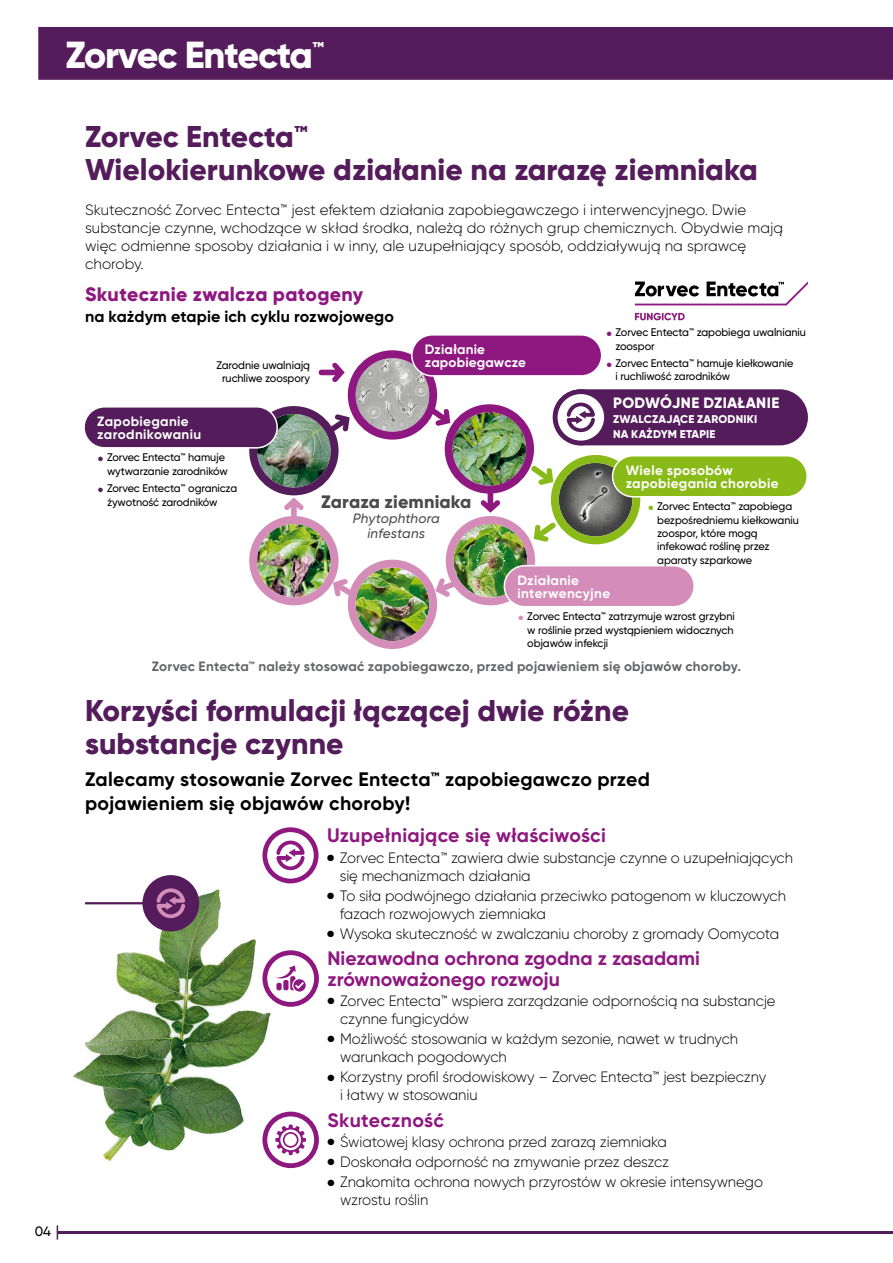
<style>
.page{position:relative;width:893px;height:1263px;background:#fff}
.page>*{position:absolute;margin:0;border:0;box-sizing:border-box;transform-origin:0 0}
.t1{font:800 37.65px "Gilroy";letter-spacing:-.03em;color:#fff}
.t2{font:800 30px/33px "Gilroy";color:#541c5a}
.t3{font:700 19.5px/20.2px "Gilroy";letter-spacing:.005em;color:#8e187f}
.t4{font:700 19.5px/23.4px "Gilroy";letter-spacing:.015em;color:#000}
.t5{font:800 19.5px "Gilroy";letter-spacing:.015em;color:#8e187f}
.t6{font:800 18px "Gilroy";letter-spacing:.005em;color:#4b4b4d}
.t7{font:700 16.05px "Gilroy";letter-spacing:.005em;color:#000}
.t8{font:300 15px/18px "Gilroy";letter-spacing:-.005em;color:#000}
.t9{font:800 15px "Gilroy";letter-spacing:.02em;color:#fff}
.t10{font:700 13.5px/13.5px "Gilroy";letter-spacing:.025em;color:#fff}
.t11{font:700 13.5px "Gilroy";letter-spacing:.015em;color:#646567}
.t12{font:italic 500 13.5px/15px "Gilroy";letter-spacing:.01em;color:#4b4b4d;text-align:center}
.t13{font:500 13.5px "Gilroy";color:#000}
.t14{font:800 11.25px/15px "Gilroy";letter-spacing:.015em;color:#fff}
.t15{font:500 11.1px/13.4px "Gilroy";letter-spacing:-.005em;color:#000}
.s1{color:#541c5a}
.s2{color:#8e187f}
.s3{color:#89ba17}
.s4{color:#d48db8}
</style>
<div class="page">
<img style="left:73px;top:889px;width:198px;height:272px">
<hr style="left:57px;top:1231px;width:836px;height:3px;background:#541c5a">
<div style="left:38px;top:27px;width:855px;height:53px;background:#541c5a"></div>
<svg style="left:262px;top:1111px;width:57px;height:57px"></svg>
<div style="left:267px;top:1116px;width:47px;height:47px;background:#fff;border-radius:50%"></div>
<svg style="left:275px;top:1124px;width:31px;height:31px"></svg>
<svg style="left:262px;top:827px;width:57px;height:56px"></svg>
<div style="left:267px;top:832px;width:47px;height:47px;background:#fff;border-radius:50%"></div>
<svg style="left:276px;top:840px;width:29px;height:30px"></svg>
<svg style="left:262px;top:950px;width:57px;height:57px"></svg>
<div style="left:267px;top:955px;width:47px;height:47px;background:#fff;border-radius:50%"></div>
<svg style="left:276px;top:965px;width:30px;height:26px"></svg>
<div style="left:142px;top:875px;width:57px;height:56px;background:#541c5a;border-radius:50%"></div>
<svg style="left:156px;top:888px;width:29px;height:30px"></svg>
<hr style="left:85px;top:902px;width:65px;height:2px;background:#541c5a">
<img style="left:257px;top:414px;width:74px;height:73px;border-radius:37px">
<div style="left:249px;top:406px;width:90px;height:89px;border:8px solid #541c5a;border-radius:50%"></div>
<img style="left:356px;top:358px;width:73px;height:74px;border-radius:37px">
<div style="left:348px;top:350px;width:89px;height:90px;border:8px solid #8e187f;border-radius:50%"></div>
<img style="left:453px;top:412px;width:73px;height:74px;border-radius:37px">
<div style="left:445px;top:404px;width:89px;height:90px;border:8px solid #8e187f;border-radius:50%"></div>
<img style="left:257px;top:524px;width:74px;height:73px;border-radius:37px">
<div style="left:249px;top:516px;width:90px;height:89px;border:8px solid #d48db8;border-radius:50%"></div>
<img style="left:356px;top:567px;width:73px;height:74px;border-radius:37px">
<div style="left:348px;top:560px;width:89px;height:89px;border:8px solid #d48db8;border-radius:50%"></div>
<img style="left:454px;top:524px;width:73px;height:73px;border-radius:37px">
<div style="left:446px;top:516px;width:89px;height:89px;border:8px solid #d48db8;border-radius:50%"></div>
<img style="left:559px;top:463px;width:73px;height:73px;border-radius:37px">
<div style="left:551px;top:455px;width:89px;height:89px;border:8px solid #89ba17;border-radius:50%"></div>
<div style="left:504px;top:566px;width:190px;height:41px;background:#d48db8;border-radius:21px"></div>
<div style="left:504px;top:565px;width:191px;height:42px;border:2px solid #fff;border-radius:21px"></div>
<div style="left:412px;top:335px;width:190px;height:41px;background:#8e187f;border-radius:21px"></div>
<div style="left:411px;top:334px;width:191px;height:43px;border:2px solid #fff;border-radius:21px"></div>
<div style="left:84px;top:407px;width:193px;height:41px;background:#541c5a;border-radius:21px"></div>
<div style="left:83px;top:406px;width:195px;height:43px;border:2px solid #fff;border-radius:21px"></div>
<svg style="left:319px;top:363px;width:26px;height:19px"></svg>
<svg style="left:327px;top:414px;width:23px;height:19px"></svg>
<svg style="left:428px;top:407px;width:22px;height:19px"></svg>
<svg style="left:531px;top:466px;width:22px;height:19px"></svg>
<svg style="left:481px;top:487px;width:19px;height:26px"></svg>
<svg style="left:435px;top:578px;width:25px;height:19px"></svg>
<svg style="left:333px;top:579px;width:23px;height:18px"></svg>
<svg style="left:284px;top:497px;width:19px;height:27px"></svg>
<svg style="left:534px;top:523px;width:22px;height:19px"></svg>
<div style="left:613px;top:456px;width:194px;height:41px;background:#89ba17;border-radius:21px"></div>
<div style="left:612px;top:455px;width:196px;height:42px;border:2px solid #fff;border-radius:21px"></div>
<svg style="left:476px;top:546px;width:29px;height:29px"></svg>
<svg style="left:635px;top:281px;width:173px;height:24px"></svg>
<svg style="left:635px;top:313px;width:50px;height:7px"></svg>
<div style="left:553px;top:389px;width:255px;height:56px;background:#541c5a;border-radius:28px"></div>
<div style="left:558px;top:394px;width:46px;height:47px;background:#fff;border-radius:50%"></div>
<svg style="left:567px;top:403px;width:28px;height:29px"></svg>
<h1 class="t1" style="left:66px;top:31px;width:260px">Zorvec Entecta<sup>™</sup></h1>
<p class="t13" style="left:35px;top:1223px;width:18px">04</p>
<h2 class="t2" style="left:85px;top:120px;width:674px">Zorvec Entecta™<br>Wielokierunkowe działanie na zarazę ziemniaka</h2>
<p class="t8" style="left:85px;top:201px;width:700px">Skuteczność Zorvec Entecta™ jest efektem działania zapobiegawczego i interwencyjnego. Dwie substancje czynne, wchodzące w skład środka, należą do różnych grup chemicznych. Obydwie mają więc odmienne sposoby działania i w inny, ale uzupełniający sposób, oddziaływują na sprawcę choroby.</p>
<h3 class="t5" style="left:85px;top:282px;width:280px">Skutecznie zwalcza patogeny</h3>
<p class="t7" style="left:85px;top:307px;width:310px">na każdym etapie ich cyklu rozwojowego</p>
<p class="t15" style="left:216px;top:358px;width:95px;text-align:center">Zarodnie uwalniają ruchliwe zoospory</p>
<p class="t10" style="left:425px;top:342px;width:103px">Działanie zapobiegawcze</p>
<p class="t10" style="left:97px;top:414px;width:105px">Zapobieganie zarodnikowaniu</p>
<p class="t15" style="left:98px;top:451px;width:131px;text-align:right"><span class="s1">●</span> Zorvec Entecta™ hamuje wytwarzanie zarodników</p>
<p class="t15" style="left:107px;top:482px;width:132px;text-indent:-9px"><span class="s1">●</span> Zorvec Entecta™ ogranicza żywotność zarodników</p>
<p class="t6" style="left:321px;top:490px;width:152px">Zaraza ziemniaka</p>
<p class="t12" style="left:353px;top:510px;width:88px">Phytophthora infestans</p>
<p class="t15" style="left:615px;top:326px;width:192px;text-indent:-9px"><span class="s2">●</span> Zorvec Entecta™ zapobiega uwalnianiu zoospor</p>
<p class="t15" style="left:615px;top:356px;width:179px;text-indent:-9px"><span class="s2">●</span> Zorvec Entecta™ hamuje kiełkowanie i ruchliwość zarodników</p>
<p class="t9" style="left:613px;top:394px;width:168px">PODWÓJNE DZIAŁANIE</p>
<p class="t14" style="left:613px;top:412px;width:146px">ZWALCZAJĄCE ZARODNIKI<br>NA KAŻDYM ETAPIE</p>
<p class="t10" style="left:626px;top:463px;width:154px">Wiele sposobów zapobiegania chorobie</p>
<p class="t15" style="left:657px;top:500px;width:143px;text-indent:-9px"><span class="s3">●</span> Zorvec Entecta™ zapobiega bezpośredniemu kiełkowaniu zoospor, które mogą infekować roślinę przez aparaty szparkowe</p>
<p class="t10" style="left:517px;top:573px;width:94px">Działanie interwencyjne</p>
<p class="t15" style="left:527px;top:610px;width:209px;text-align:justify;text-indent:-9px"><span class="s4">●</span> Zorvec Entecta™ zatrzymuje wzrost grzybni w roślinie przed wystąpieniem widocznych objawów infekcji</p>
<p class="t11" style="left:152px;top:657px;width:591px">Zorvec Entecta™ należy stosować zapobiegawczo, przed pojawieniem się objawów choroby.</p>
<h2 class="t2" style="left:85px;top:694px;width:546px">Korzyści formulacji łączącej dwie różne substancje czynne</h2>
<h3 class="t4" style="left:85px;top:768px;width:567px">Zalecamy stosowanie Zorvec Entecta™ zapobiegawczo przed pojawieniem się objawów choroby!</h3>
<h3 class="t3" style="left:327px;top:825px;width:280px">Uzupełniające się właściwości</h3>
<p class="t8" style="left:340px;top:848px;width:455px;text-indent:-13px">● Zorvec Entecta™ zawiera dwie substancje czynne o uzupełniających się mechanizmach działania</p>
<p class="t8" style="left:340px;top:886px;width:448px;text-indent:-13px">● To siła podwójnego działania przeciwko patogenom w kluczowych fazach rozwojowych ziemniaka</p>
<p class="t8" style="left:327px;top:924px;width:454px">● Wysoka skuteczność w zwalczaniu choroby z gromady Oomycota</p>
<h3 class="t3" style="left:327px;top:948px;width:374px">Niezawodna ochrona zgodna z zasadami zrównoważonego rozwoju</h3>
<p class="t8" style="left:340px;top:991px;width:437px;text-indent:-13px">● Zorvec Entecta™ wspiera zarządzanie odpornością na substancje czynne fungicydów</p>
<p class="t8" style="left:340px;top:1029px;width:399px;text-indent:-13px">● Możliwość stosowania w każdym sezonie, nawet w trudnych warunkach pogodowych</p>
<p class="t8" style="left:340px;top:1068px;width:428px;text-indent:-13px">● Korzystny profil środowiskowy – Zorvec Entecta™ jest bezpieczny i łatwy w stosowaniu</p>
<h3 class="t3" style="left:327px;top:1110px;width:118px">Skuteczność</h3>
<p class="t8" style="left:327px;top:1132px;width:341px">● Światowej klasy ochrona przed zarazą ziemniaka</p>
<p class="t8" style="left:327px;top:1152px;width:343px">● Doskonała odporność na zmywanie przez deszcz</p>
<p class="t8" style="left:340px;top:1173px;width:424px;text-indent:-13px">● Znakomita ochrona nowych przyrostów w okresie intensywnego wzrostu roślin</p>
</div>
